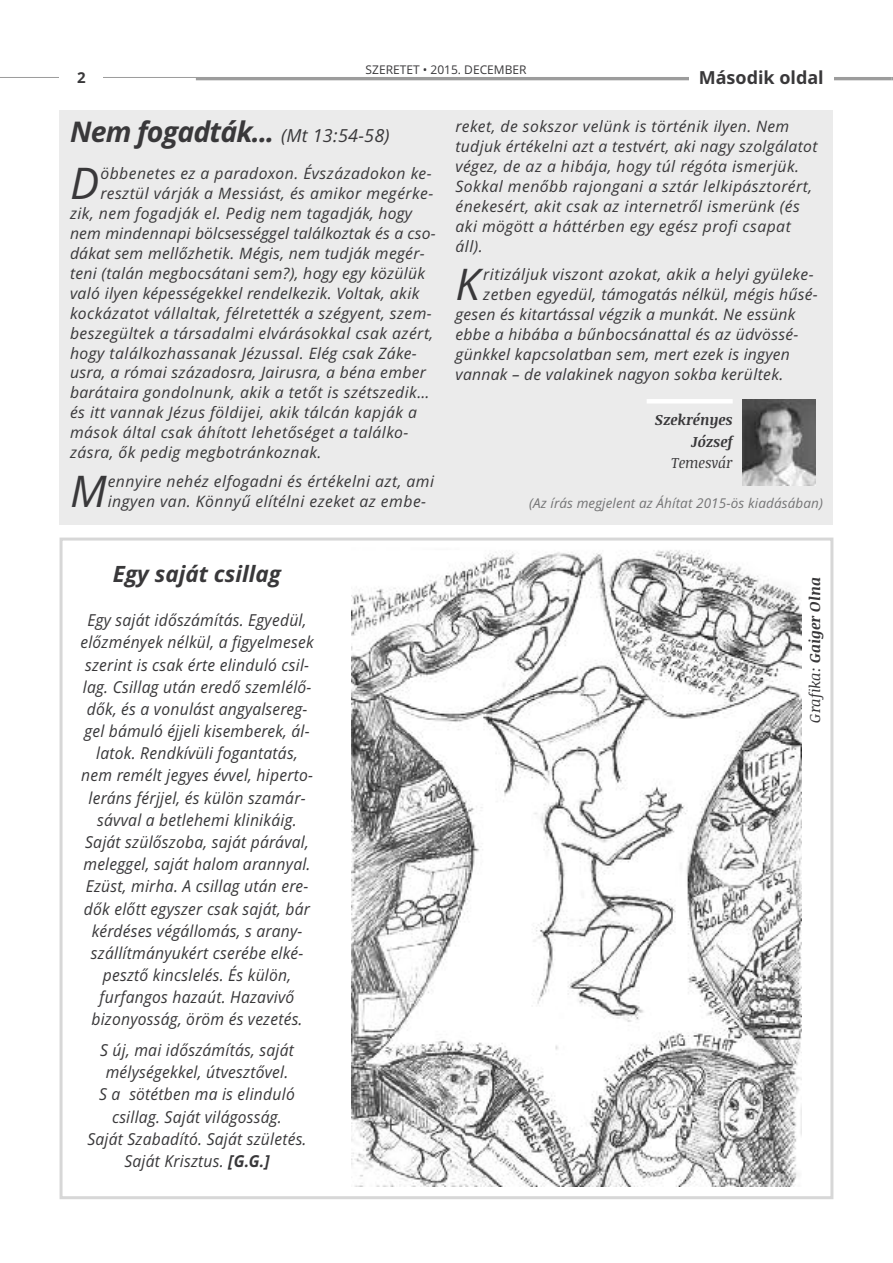
<style>
.page{position:relative;width:893px;height:1263px;background:#fff}
.page>*{position:absolute;margin:0;border:0;box-sizing:border-box;transform-origin:0 0}
.t1{font:italic 43.65px "Open Sans";color:#39383a}
.t2{font:italic 700 28.5px "Open Sans";letter-spacing:-.03em;color:#39383a}
.t3{font:italic 700 22.5px "Open Sans";color:#39383a}
.t4{font:700 18px "Open Sans";color:#39383a}
.t5{font:italic 16.5px/22.2px "Open Sans";letter-spacing:.015em;color:#39383a;text-align:center;scale:.95 1}
.t6{font:italic 15.75px/20px "Open Sans";letter-spacing:.03em;color:#39383a}
.t7{font:italic 15.75px "Open Sans";letter-spacing:.01em;color:#39383a}
.t8{font:italic 700 15px "Noticia Text";color:#39383a}
.t9{font:italic 700 15px/21.8px "Noticia Text";color:#39383a;text-align:right;scale:.95 1}
.t10{font:italic 15px "Noticia Text";color:#39383a;scale:.95 1}
.t11{font:700 15px "Open Sans";color:#39383a}
.t12{font:italic 13.5px "Open Sans";letter-spacing:.01em;color:#747475}
.t13{font:12px "Open Sans";color:#39383a}
.s1{font-weight:400;font-size:18px}
.s2{font-weight:700}
.s3{font-weight:400}
</style>
<div class="page">
<img style="left:351px;top:550px;width:450px;height:636px">
<div style="left:60px;top:537px;width:773px;height:662px;border:3px solid #d7d7d7"></div>
<div style="left:60px;top:110px;width:773px;height:414px;background:#ebebeb"></div>
<hr style="left:196px;top:77px;width:695px;height:3px;background:#9c9c9c">
<hr style="left:0;top:77px;width:891px;height:1px;background:#9c9c9c">
<div style="left:689px;top:61px;width:144px;height:35px;background:#fff"></div>
<div style="left:60px;top:61px;width:43px;height:35px;background:#fff"></div>
<img style="left:743px;top:399px;width:72px;height:86px">
<hr style="left:647px;top:399px;width:86px;height:4px;background:#fff">
<p class="t13" style="left:366px;top:63px;width:163px">SZERETET • 2015. DECEMBER</p>
<p class="t11" style="left:77px;top:69px;width:10px">2</p>
<p class="t4" style="left:699px;top:67px;width:127px">Második oldal</p>
<h2 class="t2" style="left:70px;top:115px;width:321px">Nem fogadták... <span class="s1">(Mt 13:54-58)</span></h2>
<h1 class="t1" style="left:70px;top:158px;width:31px">D</h1>
<p class="t6" style="left:100px;top:164px;width:333px">öbbenetes ez a paradoxon. Évszázadokon ke-</p>
<p class="t6" style="left:100px;top:183px;width:334px">resztül várják a Messiást, és amikor megérke-</p>
<p class="t6" style="left:70px;top:203px;width:343px">zik, nem fogadják el. Pedig nem tagadják, hogy</p>
<p class="t7" style="left:70px;top:224px;width:367px">nem mindennapi bölcsességgel találkoztak és a cso-</p>
<p class="t6" style="left:70px;top:243px;width:356px">dákat sem mellőzhetik. Mégis, nem tudják megér-</p>
<p class="t6" style="left:70px;top:263px;width:357px">teni (talán megbocsátani sem?), hogy egy közülük</p>
<p class="t6" style="left:70px;top:283px;width:351px">való ilyen képességekkel rendelkezik. Voltak, akik</p>
<p class="t6" style="left:70px;top:303px;width:363px">kockázatot vállaltak, félretették a szégyent, szem-</p>
<p class="t6" style="left:70px;top:323px;width:365px">beszegültek a társadalmi elvárásokkal csak azért,</p>
<p class="t6" style="left:70px;top:343px;width:348px">hogy találkozhassanak Jézussal. Elég csak Záke-</p>
<p class="t6" style="left:70px;top:363px;width:358px">usra, a római századosra, Jairusra, a béna ember</p>
<p class="t6" style="left:70px;top:383px;width:361px">barátaira gondolnunk, akik a tetőt is szétszedik…</p>
<p class="t6" style="left:70px;top:403px;width:349px">és itt vannak Jézus földijei, akik tálcán kapják a</p>
<p class="t6" style="left:70px;top:423px;width:340px">mások által csak áhított lehetőséget a találko-</p>
<p class="t6" style="left:70px;top:443px;width:253px">zásra, ők pedig megbotránkoznak.</p>
<h1 class="t1" style="left:70px;top:466px;width:38px">M</h1>
<p class="t6" style="left:108px;top:471px;width:328px">ennyire nehéz elfogadni és értékelni azt, ami ingyen van. Könnyű elítélni ezeket az embe-</p>
<p class="t6" style="left:455px;top:117px;width:364px">reket, de sokszor velünk is történik ilyen. Nem tudjuk értékelni azt a testvért, aki nagy szolgálatot végez, de az a hibája, hogy túl régóta ismerjük.<br>Sokkal menőbb rajongani a sztár lelkipásztorért, énekesért, akit csak az internetről ismerünk (és aki mögött a háttérben egy egész profi csapat áll).</p>
<h1 class="t1" style="left:455px;top:260px;width:26px">K</h1>
<p class="t6" style="left:483px;top:265px;width:332px">ritizáljuk viszont azokat, akik a helyi gyüleke-</p>
<p class="t6" style="left:483px;top:285px;width:336px">zetben egyedül, támogatás nélkül, mégis hűsé-</p>
<p class="t6" style="left:455px;top:305px;width:342px">gesen és kitartással végzik a munkát. Ne essünk</p>
<p class="t6" style="left:455px;top:325px;width:344px">ebbe a hibába a bűnbocsánattal és az üdvössé-</p>
<p class="t6" style="left:455px;top:345px;width:336px">günkkel kapcsolatban sem, mert ezek is ingyen</p>
<p class="t6" style="left:455px;top:365px;width:329px">vannak – de valakinek nagyon sokba kerültek.</p>
<p class="t9" style="left:655px;top:409px;width:84px">Szekrényes<br>József</p>
<p class="t10" style="left:671px;top:454px;width:66px">Temesvár</p>
<p class="t12" style="left:529px;top:495px;width:295px">(Az írás megjelent az Áhítat 2015-ös kiadásában)</p>
<h3 class="t3" style="left:113px;top:561px;width:170px">Egy saját csillag</h3>
<p class="t5" style="left:80px;top:609px;width:247px">Egy saját időszámítás. Egyedül, előzmények nélkül, a figyelmesek szerint is csak érte elinduló csil&shy;lag. Csillag után eredő szemlélő&shy;dők, és a vonulást angyalsereg&shy;gel bámuló éjjeli kisemberek, ál&shy;latok. Rendkívüli fogantatás, nem remélt jegyes évvel, hiperto&shy;leráns férjjel, és külön szamár&shy;sávval a betlehemi klinikáig.<br>Saját szülőszoba, saját párával, meleggel, saját halom arannyal.<br>Ezüst, mirha. A csillag után ere&shy;dők előtt egyszer csak saját, bár kérdéses végállomás, s arany&shy;szállítmányukért cserébe elké&shy;pesztő kincslelés. És külön, furfangos hazaút. Hazavivő bizonyosság, öröm és vezetés.</p>
<p class="t5" style="left:87px;top:1039px;width:232px">S új, mai időszámítás, saját mélységekkel, útvesztővel.<br>S a sötétben ma is elinduló csillag. Saját világosság.<br>Saját Szabadító. Saját születés.<br>Saját Krisztus. <span class="s2">[G.G.]</span></p>
<p class="t8" style="left:806px;top:723px;width:147px;rotate:-90deg"><span class="s3">Grafika:</span> Gaiger Olna</p>
</div>
